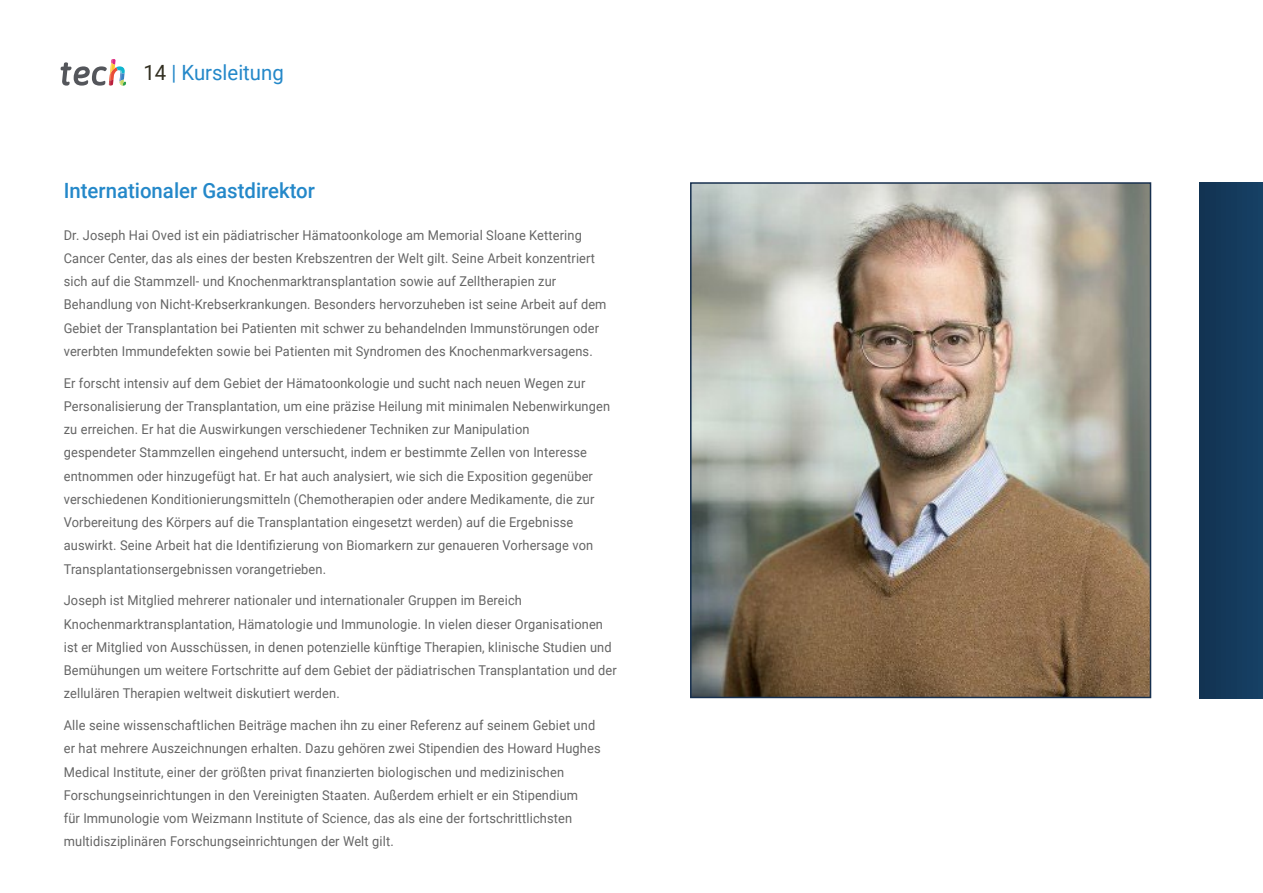
<style>
.page{position:relative;width:1263px;height:893px;background:#fff}
.page>*{position:absolute;margin:0;border:0;box-sizing:border-box;transform-origin:0 0}
.t1{font:500 21px "Roboto";color:#2488c9}
.t2{font:21px "Roboto";color:#2488c9}
.t3{font:13.5px/23.2px "Roboto";letter-spacing:.01em;color:#656565;scale:.95 1}
.s1{color:#312e20}
</style>
<div class="page">
<div style="left:1199px;top:182px;width:64px;height:516px;background:#14395b"></div>
<svg style="left:61px;top:59px;width:65px;height:27px"></svg>
<img style="left:693px;top:185px;width:455px;height:510px">
<div style="left:690px;top:182px;width:461px;height:516px;border:2px solid #17304f"></div>
<h1 class="t2" style="left:144px;top:57px;width:142px"><span class="s1">14</span> | Kursleitung</h1>
<h1 class="t1" style="left:64px;top:176px;width:253px">Internationaler Gastdirektor</h1>
<p class="t3" style="left:64px;top:223px;width:573px">Dr. Joseph Hai Oved ist ein pädiatrischer Hämatoonkologe am Memorial Sloane Kettering Cancer Center, das als eines der besten Krebszentren der Welt gilt. Seine Arbeit konzentriert sich auf die Stammzell- und Knochenmarktransplantation sowie auf Zelltherapien zur Behandlung von Nicht-Krebserkrankungen. Besonders hervorzuheben ist seine Arbeit auf dem Gebiet der Transplantation bei Patienten mit schwer zu behandelnden Immunstörungen oder vererbten Immundefekten sowie bei Patienten mit Syndromen des Knochenmarkversagens.</p>
<p class="t3" style="left:64px;top:371px;width:577px">Er forscht intensiv auf dem Gebiet der Hämatoonkologie und sucht nach neuen Wegen zur Personalisierung der Transplantation, um eine präzise Heilung mit minimalen Nebenwirkungen zu erreichen. Er hat die Auswirkungen verschiedener Techniken zur Manipulation<br>gespendeter Stammzellen eingehend untersucht, indem er bestimmte Zellen von Interesse entnommen oder hinzugefügt hat. Er hat auch analysiert, wie sich die Exposition gegenüber verschiedenen Konditionierungsmitteln (Chemotherapien oder andere Medikamente, die zur Vorbereitung des Körpers auf die Transplantation eingesetzt werden) auf die Ergebnisse auswirkt. Seine Arbeit hat die Identifizierung von Biomarkern zur genaueren Vorhersage von Transplantationsergebnissen vorangetrieben.</p>
<p class="t3" style="left:64px;top:588px;width:584px">Joseph ist Mitglied mehrerer nationaler und internationaler Gruppen im Bereich Knochenmarktransplantation, Hämatologie und Immunologie. In vielen dieser Organisationen ist er Mitglied von Ausschüssen, in denen potenzielle künftige Therapien, klinische Studien und Bemühungen um weitere Fortschritte auf dem Gebiet der pädiatrischen Transplantation und der zellulären Therapien weltweit diskutiert werden.</p>
<p class="t3" style="left:64px;top:713px;width:567px">Alle seine wissenschaftlichen Beiträge machen ihn zu einer Referenz auf seinem Gebiet und er hat mehrere Auszeichnungen erhalten. Dazu gehören zwei Stipendien des Howard Hughes Medical Institute, einer der größten privat finanzierten biologischen und medizinischen Forschungseinrichtungen in den Vereinigten Staaten. Außerdem erhielt er ein Stipendium<br>für Immunologie vom Weizmann Institute of Science, das als eine der fortschrittlichsten multidisziplinären Forschungseinrichtungen der Welt gilt.</p>
</div>
